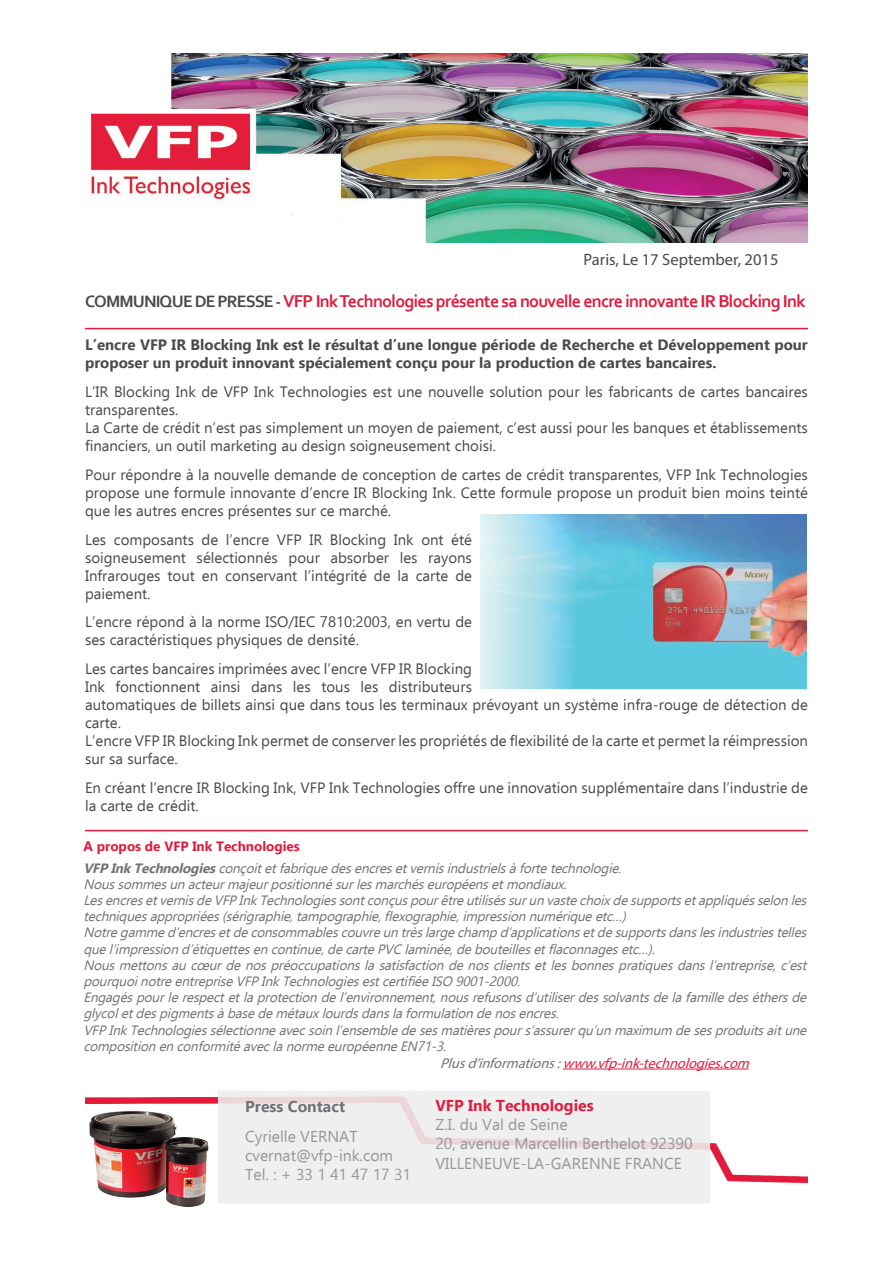
<style>
.page{position:relative;width:893px;height:1263px;background:#fff}
.page>*{position:absolute;margin:0;border:0;box-sizing:border-box;transform-origin:0 0}
.t1{font:700 18px "Corbel";letter-spacing:-.04em;color:#df1c3d}
.t2{font:16.5px "Myriad Pro";color:#494a4b}
.t3{font:15.75px/19.4px "Ebrima";color:#95979a}
.t4{font:700 15.75px "Ebrima";color:#df1d3e}
.t5{font:700 15.75px "Ebrima";color:#717275}
.t6{font:15px/18px "Ebrima";color:#494a4b}
.t7{font:700 15px/18px "Ebrima";color:#494a4b}
.t8{font:italic 14.25px "Myriad Pro";color:#df1c3d}
.t9{font:italic 13.5px/16.2px "Ebrima";color:#717275}
.s1{font-size:17.25px;color:#494a4b}
.s2{font-weight:700;font-style:normal;color:#df1c3d}
.s3{font-weight:700}
.s4{color:#717275}
</style>
<div class="page">
<img style="left:90px;top:53px;width:718px;height:190px">
<img style="left:85px;top:1068px;width:723px;height:116px">
<div style="left:218px;top:1091px;width:492px;height:112px;background:#eeeeef"></div>
<hr style="left:85px;top:328px;width:723px;height:1px;background:#df1c3d">
<hr style="left:85px;top:830px;width:723px;height:1px;background:#df1c3d">
<hr style="left:563px;top:1069px;width:186px;height:1px;background:#df1c3d">
<img style="left:85px;top:1107px;width:127px;height:100px">
<img style="left:480px;top:514px;width:327px;height:174px">
<p class="t2" style="left:584px;top:250px;width:196px">Paris, Le 17 September, 2015</p>
<p class="t1" style="left:85px;top:290px;width:722px"><span class="s1">COMMUNIQUE DE PRESSE -</span> VFP Ink Technologies présente sa nouvelle encre innovante IR Blocking Ink</p>
<p class="t7" style="left:85px;top:335px;width:724px">L’encre VFP IR Blocking Ink est le résultat d’une longue période de Recherche et Développement pour proposer un produit innovant spécialement conçu pour la production de cartes bancaires.</p>
<p class="t6" style="left:85px;top:382px;width:724px">L’IR Blocking Ink de VFP Ink Technologies est une nouvelle solution pour les fabricants de cartes bancaires transparentes.<br>La Carte de crédit n’est pas simplement un moyen de paiement, c’est aussi pour les banques et établissements financiers, un outil marketing au design soigneusement choisi.</p>
<p class="t6" style="left:85px;top:465px;width:724px;text-align:justify">Pour répondre à la nouvelle demande de conception de cartes de crédit transparentes, VFP Ink Technologies propose une formule innovante d’encre IR Blocking Ink. Cette formule propose un produit bien moins teinté que les autres encres présentes sur ce marché.</p>
<p class="t6" style="left:85px;top:530px;width:388px;text-align:justify">Les composants de l’encre VFP IR Blocking Ink ont été soigneusement sélectionnés pour absorber les rayons Infrarouges tout en conservant l’intégrité de la carte de paiement.</p>
<p class="t6" style="left:85px;top:613px;width:388px">L’encre répond à la norme ISO/IEC 7810:2003, en vertu de ses caractéristiques physiques de densité.</p>
<p class="t6" style="left:85px;top:660px;width:724px">Les cartes bancaires imprimées avec l’encre VFP IR Blocking<br>Ink fonctionnent ainsi dans les tous les distributeurs<br>automatiques de billets ainsi que dans tous les terminaux prévoyant un système infra-rouge de détection de carte.<br>L’encre VFP IR Blocking Ink permet de conserver les propriétés de flexibilité de la carte et permet la réimpression sur sa surface.</p>
<p class="t6" style="left:85px;top:778px;width:724px">En créant l’encre IR Blocking Ink, VFP Ink Technologies offre une innovation supplémentaire dans l’industrie de la carte de crédit.</p>
<p class="t9" style="left:83px;top:835px;width:544px;line-height:21.6px"><span class="s2">A propos de VFP Ink Technologies<br></span><span class="s3">VFPInkTechnologies</span>conçoitetfabriquedesencresetvernisindustrielsàfortetechnologie.</p>
<p class="t9" style="left:83px;top:875px;width:729px">Noussommesunacteurmajeurpositionnésurlesmarchéseuropéensetmondiaux.<br>LesencresetvernisdeVFPInkTechnologiessontconçuspourêtreutiliséssurunvastechoixdesupportsetappliquésselonles techniquesappropriées(sérigraphie,tampographie,flexographie,impressionnumériqueetc…)<br>Notregammed’encresetdeconsommablescouvreuntrèslargechampd’applicationsetdesupportsdanslesindustriestelles quel’impressiond’étiquettesencontinue,decartePVClaminée,debouteillesetflaconnagesetc…).<br>Nousmettonsaucœurdenospréoccupationslasatisfactiondenosclientsetlesbonnespratiquesdansl’entreprise,c’est pourquoinotreentrepriseVFPInkTechnologiesestcertifiéeISO 9001-2000.<br>Engagéspourlerespectetlaprotectiondel’environnement,nousrefusonsd’utiliserdessolvantsdelafamilledeséthersde glycoletdespigmentsàbasedemétauxlourdsdanslaformulationdenosencres.<br>VFPInkTechnologiessélectionneavecsoinl’ensembledesesmatièrespours’assurerqu’unmaximum desesproduitsaitune compositionenconformitéaveclanormeeuropéenneEN71-3.</p>
<p class="t8" style="left:440px;top:1054px;width:315px"><span class="s4">Plusd’informations:</span>www.vfp-ink-technologies.com</p>
<p class="t5" style="left:245px;top:1094px;width:101px">Press Contact</p>
<p class="t3" style="left:245px;top:1126px;width:167px">Cyrielle VERNAT cvernat@vfp-ink.com<br>Tel. : + 33 1 41 47 17 31</p>
<p class="t4" style="left:435px;top:1094px;width:160px">VFP Ink Technologies</p>
<p class="t3" style="left:435px;top:1115px;width:259px">Z.I. du Val de Seine<br>20, avenue Marcellin Berthelot 92390<br>VILLENEUVE-LA-GARENNE FRANCE</p>
</div>
